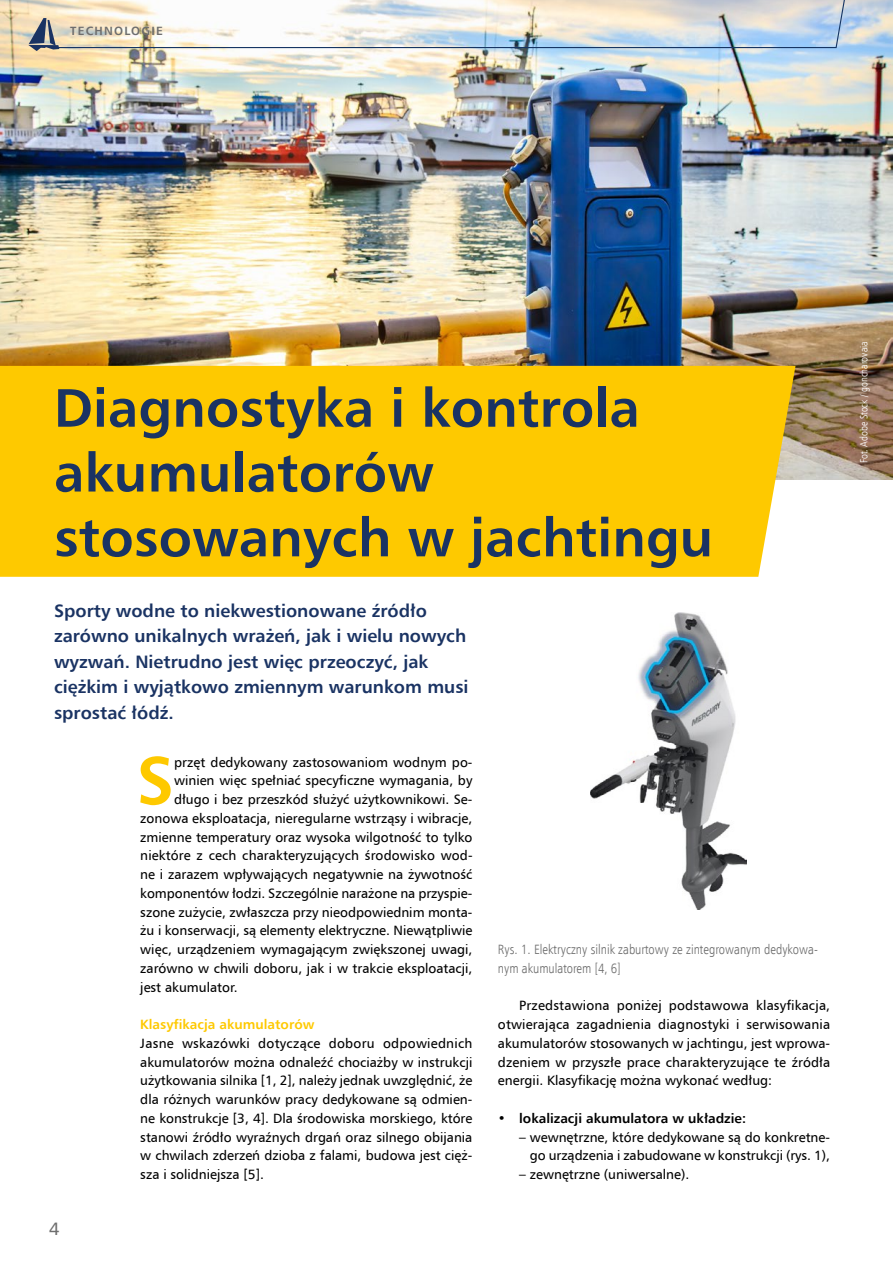
<style>
.page{position:relative;width:893px;height:1263px;background:#fff}
.page>*{position:absolute;margin:0;border:0;box-sizing:border-box;transform-origin:0 0}
.t1{font:700 67.5px "Humnst 777 EU";color:#fec900}
.t2{font:700 54px/64.8px "Humnst 777 EU";color:#1a3363}
.t3{font:700 18px/25.5px "Humnst 777 EU";color:#1a3363}
.t4{font:18px "Humnst 777 EU";color:#6e6e6e}
.t5{font:13.5px/18.8px "Humnst 777 EU";color:#000;text-align:justify}
.t6{font:13.5px/18.8px "Humnst 777 Lt Cn EU";color:#6e6e6e}
.t7{font:700 13.5px "Humnst 777 EU";color:#000}
.t8{font:700 13.5px "Humnst 777 EU";color:#fec900}
.t9{font:700 12px "Humnst 777 EU";letter-spacing:.1em;color:#6e6e6e}
.t10{font:10.5px "Humnst 777 Lt Cn EU";color:#fff}
.s1{font-weight:400}
</style>
<div class="page">
<img style="left:0;top:0;width:893px;height:479px">
<img style="left:590px;top:613px;width:157px;height:296px">
<div style="left:0;top:366px;width:795px;height:211px;background:#fec900"></div>
<svg style="left:28px;top:0;width:822px;height:51px"></svg>
<p class="t9" style="left:70px;top:24px;width:94px">TECHNOLOGIE</p>
<h2 class="t2" style="left:54px;top:375px;width:661px">Diagnostyka i kontrola akumulatorów stosowanych w jachtingu</h2>
<h3 class="t3" style="left:54px;top:597px;width:416px">Sporty wodne to niekwestionowane źródło zarówno unikalnych wrażeń, jak i wielu nowych wyzwań. Nietrudno jest więc przeoczyć, jak ciężkim i wyjątkowo zmiennym warunkom musi sprostać łódź.</h3>
<h3 class="t4" style="left:49px;top:1218px;width:12px">4</h3>
<h1 class="t1" style="left:136px;top:738px;width:39px">S</h1>
<p class="t5" style="left:174px;top:752px;width:300px">przęt dedykowany zastosowaniom wodnym po-</p>
<p class="t5" style="left:174px;top:771px;width:300px">winien więc spełniać specyficzne wymagania, by</p>
<p class="t5" style="left:174px;top:790px;width:300px">długo i bez przeszkód służyć użytkownikowi. Se-</p>
<p class="t5" style="left:140px;top:808px;width:334px">zonowa eksploatacja, nieregularne wstrząsy i wibracje,</p>
<p class="t5" style="left:140px;top:827px;width:334px">zmienne temperatury oraz wysoka wilgotność to tylko</p>
<p class="t5" style="left:140px;top:846px;width:334px">niektóre z cech charakteryzujących środowisko wod-</p>
<p class="t5" style="left:140px;top:865px;width:334px">ne i zarazem wpływających negatywnie na żywotność</p>
<p class="t5" style="left:140px;top:883px;width:333px">komponentów łodzi. Szczególnie narażone na przyspie-</p>
<p class="t5" style="left:140px;top:902px;width:334px">szone zużycie, zwłaszcza przy nieodpowiednim monta-</p>
<p class="t5" style="left:140px;top:921px;width:334px">żu i konserwacji, są elementy elektryczne. Niewątpliwie</p>
<p class="t5" style="left:140px;top:940px;width:334px">więc, urządzeniem wymagającym zwiększonej uwagi,</p>
<p class="t5" style="left:140px;top:958px;width:334px">zarówno w chwili doboru, jak i w trakcie eksploatacji,</p>
<p class="t5" style="left:140px;top:977px;width:99px">jest akumulator.</p>
<p class="t8" style="left:140px;top:1016px;width:176px">Klasyfikacja akumulatorów</p>
<p class="t5" style="left:140px;top:1033px;width:334px">Jasne wskazówki dotyczące doboru odpowiednich akumulatorów można odnaleźć chociażby w instrukcji użytkowania silnika [1, 2], należy jednak uwzględnić, że dla różnych warunków pracy dedykowane są odmien&shy;ne konstrukcje [3, 4]. Dla środowiska morskiego, które stanowi źródło wyraźnych drgań oraz silnego obijania w chwilach zderzeń dzioba z falami, budowa jest cięż&shy;sza i solidniejsza [5].</p>
<p class="t6" style="left:498px;top:940px;width:321px">Rys. 1. Elektryczny silnik zaburtowy ze zintegrowanym dedykowa&shy;nym akumulatorem [4, 6]</p>
<p class="t5" style="left:498px;top:996px;width:334px;text-indent:21px">Przedstawiona poniżej podstawowa klasyfikacja, otwierająca zagadnienia diagnostyki i serwisowania akumulatorów stosowanych w jachtingu, jest wprowa&shy;dzeniem w przyszłe prace charakteryzujące te źródła energii. Klasyfikację można wykonać według:</p>
<p class="t7" style="left:498px;top:1110px;width:250px"><span class="s1">•</span> lokalizacji akumulatora w układzie:</p>
<p class="t5" style="left:519px;top:1127px;width:312px;text-align:right">– wewnętrzne, które dedykowane są do konkretne&shy;go urządzenia i zabudowane w konstrukcji (rys. 1),</p>
<p class="t5" style="left:519px;top:1165px;width:172px">– zewnętrzne (uniwersalne).</p>
<p class="t10" style="left:857px;top:463px;width:123px;rotate:-90deg">Fot. Adobe Stock / goncharovaia</p>
</div>
